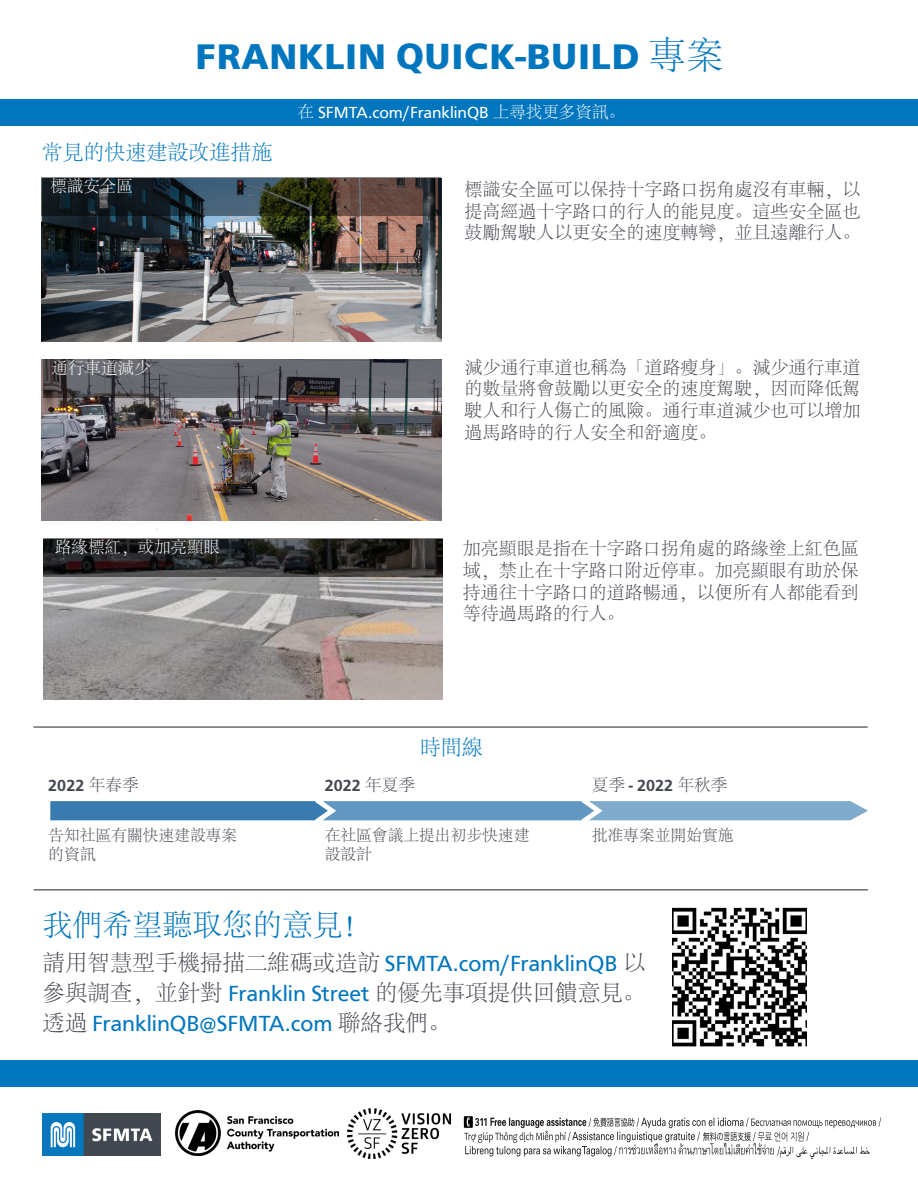
<style>
.page{position:relative;width:918px;height:1188px;background:#fff}
.page>*{position:absolute;margin:0;border:0;box-sizing:border-box;transform-origin:0 0}
.t1{font:900 37.5px "Graphein Pro";letter-spacing:.02em;color:#0076be}
.t2{font:300 30px "Adobe Song Std";color:#0076be}
.t3{font:300 22.5px/30px "Adobe Song Std";color:#444751}
.t4{font:22.5px "Graphein Pro";color:#0076be}
.t5{font:300 21px "Adobe Song Std";color:#0076be}
.t6{font:300 18px/21.6px "Adobe Song Std";color:#444751;text-align:justify}
.t7{font:700 16.8px "Graphein Pro";color:#444751}
.t8{font:300 16.8px "Adobe Song Std";color:#444751}
.t9{font:16.5px "Graphein Pro";color:#fff}
.Subheader_copy{font:300 16.5px "Adobe Song Std";color:#fff}
.t10{font:300 15.75px/18.9px "Adobe Song Std";color:#444751}
.s1{font-family:"Adobe Song Std";font-weight:300}
.s2{font-family:"Graphein Pro";font-weight:700}
.s3{font-family:"Graphein Pro";font-weight:400;color:#0076be}
.s4{font-family:"Adobe Song Std";font-weight:300;color:#444751}
</style>
<div class="page">
<div style="left:0;top:99px;width:918px;height:27px;background:#0076be"></div>
<hr style="left:34px;top:727px;width:834px;height:1px;background:#231f20">
<img style="left:42px;top:1114px;width:118px;height:41px">
<img style="left:176px;top:1110px;width:162px;height:46px">
<img style="left:348px;top:1109px;width:103px;height:50px">
<svg style="left:464px;top:1116px;width:417px;height:43px"></svg>
<div style="left:0;top:1060px;width:918px;height:27px;background:#0076be"></div>
<svg style="left:50px;top:801px;width:818px;height:20px;background:#679bc3"></svg>
<img style="left:41px;top:216px;width:400px;height:125px">
<svg style="left:41px;top:177px;width:400px;height:39px;background:#333738"></svg>
<img style="left:41px;top:359px;width:400px;height:162px">
<svg style="left:43px;top:359px;width:398px;height:39px;background:#5c5c61"></svg>
<img style="left:43px;top:576px;width:400px;height:124px">
<svg style="left:43px;top:538px;width:400px;height:38px;background:#2a2829"></svg>
<img style="left:673px;top:907px;width:134px;height:140px">
<hr style="left:34px;top:890px;width:834px;height:1px;background:#231f20">
<p class="t1" style="left:195px;top:35px;width:530px">FRANKLIN QUICK-BUILD <span class="s1">專案</span></p>
<p class="t9" style="left:297px;top:103px;width:329px"><span class="s1">在</span> SFMTA.com/FranklinQB <span class="s1">上尋找更多資訊。</span></p>
<p class="t5" style="left:42px;top:141px;width:233px">常見的快速建設改進措施</p>
<p class="Subheader_copy" style="left:50px;top:177px;width:84px">標識安全區</p>
<p class="t6" style="left:465px;top:179px;width:397px">標識安全區可以保持十字路口拐角處沒有車輛，以提高經過十字路口的行人的能見度。這些安全區也鼓勵駕駛人以更安全的速度轉彎，並且遠離行人。</p>
<p class="Subheader_copy" style="left:52px;top:359px;width:100px">通行車道減少</p>
<p class="t6" style="left:465px;top:357px;width:397px">減少通行車道也稱為「道路瘦身」。減少通行車道的數量將會鼓勵以更安全的速度駕駛，因而降低駕駛人和行人傷亡的風險。通行車道減少也可以增加過馬路時的行人安全和舒適度。</p>
<p class="Subheader_copy" style="left:43px;top:538px;width:179px"><sup>`</sup> 路緣標紅，或加亮顯眼</p>
<p class="t6" style="left:463px;top:539px;width:398px">加亮顯眼是指在十字路口拐角處的路緣塗上紅色區域，禁止在十字路口附近停車。加亮顯眼有助於保持通往十字路口的道路暢通，以便所有人都能看到等待過馬路的行人。</p>
<p class="t5" style="left:420px;top:736px;width:64px">時間線</p>
<p class="t7" style="left:48px;top:776px;width:92px">2022 <span class="s1">年春季</span></p>
<p class="t7" style="left:325px;top:776px;width:92px">2022 <span class="s1">年夏季</span></p>
<p class="t8" style="left:592px;top:776px;width:137px">夏季 <span class="s2">- 2022</span> 年秋季</p>
<p class="t10" style="left:48px;top:826px;width:190px">告知社區有關快速建設專案的資訊</p>
<p class="t10" style="left:325px;top:826px;width:206px">在社區會議上提出初步快速建設設計</p>
<p class="t10" style="left:592px;top:826px;width:143px">批准專案並開始實施</p>
<p class="t2" style="left:43px;top:909px;width:332px">我們希望聽取您的意見！</p>
<p class="t3" style="left:43px;top:949px;width:605px">請用智慧型手機掃描二維碼或造訪 <span class="s3">SFMTA.com/FranklinQB</span> 以參與調查，並針對 <span class="s3">Franklin Street</span> 的優先事項提供回饋意見。</p>
<p class="t4" style="left:43px;top:1011px;width:409px"><span class="s4">透過</span> FranklinQB@SFMTA.com <span class="s4">聯絡我們。</span></p>
</div>
